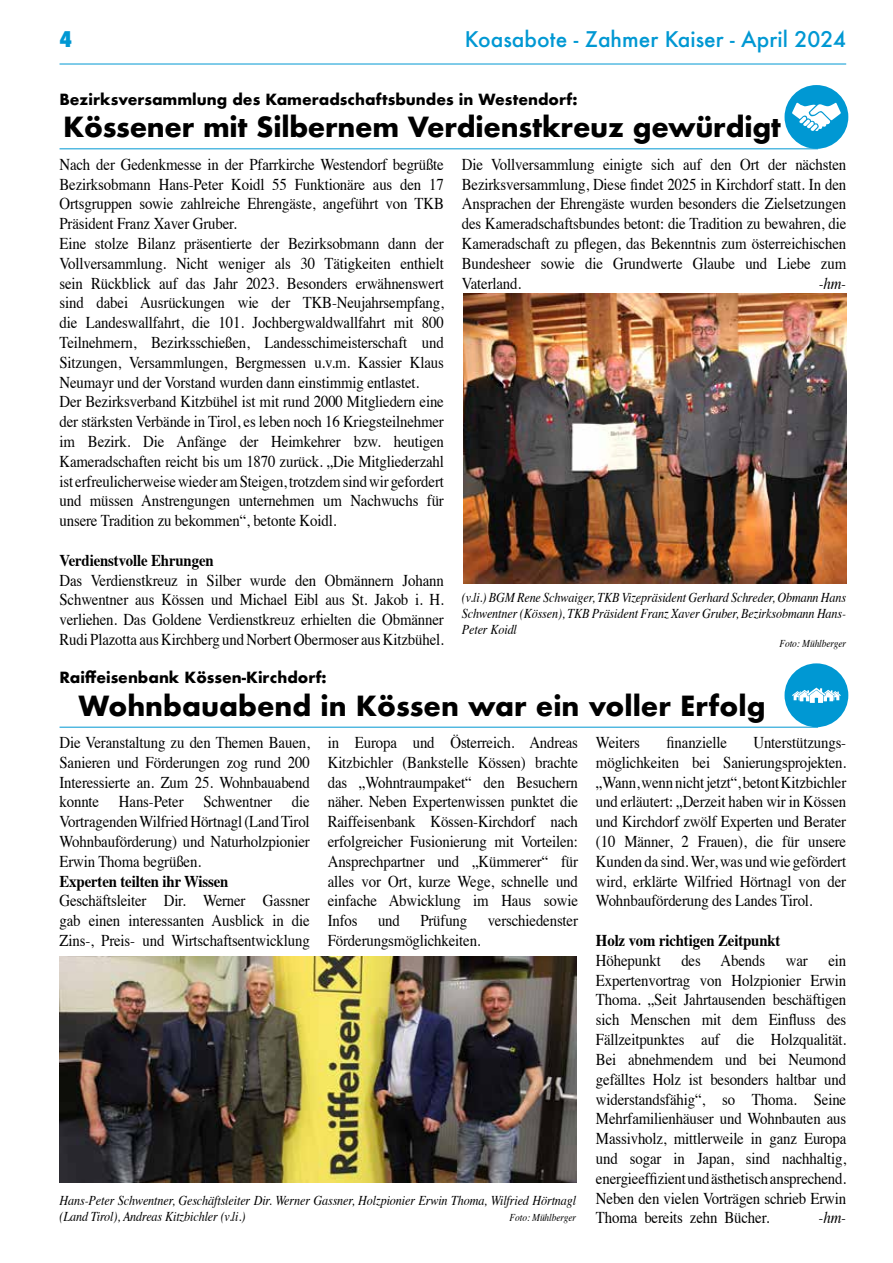
<style>
.page{position:relative;width:893px;height:1263px;background:#fff}
.page>*{position:absolute;margin:0;border:0;box-sizing:border-box;transform-origin:0 0}
.t1{font:700 27px "Futura";letter-spacing:-.01em;color:#000}
.t2{font:500 21px "Futura";color:#0098d3}
.t3{font:800 condensed 21px "Futura";color:#0098d3}
.t4{font:16.5px/19.8px "Times";letter-spacing:-.01em;color:#000;text-align:justify;scale:.9 1}
.t5{font:700 16.5px "Times";letter-spacing:-.01em;color:#000;scale:.9 1}
.t6{font:italic 16.5px "Times";color:#000;scale:.9 1}
.t7{font:700 15px "Futura";color:#000}
.t8{font:italic 13.5px/16.2px "Times";letter-spacing:-.01em;color:#000;scale:.9 1}
.t9{font:italic 10.5px "Times";letter-spacing:-.01em;color:#000;scale:.9 1}
</style>
<div class="page">
<hr style="left:60px;top:64px;width:786px;height:1px;background:#0098d3">
<hr style="left:60px;top:727px;width:758px;height:1px;background:#0098d3">
<div style="left:784px;top:663px;width:64px;height:64px;background:#0098d3;border-radius:50%"></div>
<svg style="left:792px;top:688px;width:49px;height:15px"></svg>
<img style="left:60px;top:957px;width:516px;height:225px">
<hr style="left:60px;top:148px;width:758px;height:1px;background:#0098d3">
<div style="left:784px;top:85px;width:64px;height:64px;background:#0098d3;border-radius:50%"></div>
<svg style="left:792px;top:103px;width:49px;height:28px"></svg>
<img style="left:463px;top:293px;width:383px;height:290px">
<p class="t3" style="left:60px;top:25px;width:14px">4</p>
<p class="t2" style="left:465px;top:25px;width:383px">Koasabote - Zahmer Kaiser - April 2024</p>
<p class="t7" style="left:60px;top:88px;width:519px">Bezirksversammlung des Kameradschaftsbundes in Westendorf:</p>
<h1 class="t1" style="left:63px;top:108px;width:719px">Kössener mit Silbernem Verdienstkreuz gewürdigt</h1>
<p class="t4" style="left:60px;top:153px;width:429px;text-align:left">Nach der Gedenkmesse in der Pfarrkirche Westendorf begrüßte Bezirksobmann Hans-Peter Koidl 55 Funktionäre aus den 17<br>Ortsgruppen sowie zahlreiche Ehrengäste, angeführt von TKB Präsident Franz Xaver Gruber.<br>Eine stolze Bilanz präsentierte der Bezirksobmann dann der Vollversammlung. Nicht weniger als 30 Tätigkeiten enthielt sein Rückblick auf das Jahr 2023. Besonders erwähnenswert sind dabei Ausrückungen wie der TKB-Neujahrsempfang, die Landeswallfahrt, die 101. Jochbergwaldwallfahrt mit 800<br>Teilnehmern, Bezirksschießen, Landesschimeisterschaft und Sitzungen, Versammlungen, Bergmessen u.v.m. Kassier Klaus Neumayr und der Vorstand wurden dann einstimmig entlastet.<br>Der Bezirksverband Kitzbühel ist mit rund 2000 Mitgliedern eine der stärksten Verbände in Tirol, es leben noch 16 Kriegsteilnehmer im Bezirk. Die Anfänge der Heimkehrer bzw. heutigen Kameradschaften reicht bis um 1870 zurück. „Die Mitgliederzahl ist erfreulicherweise wieder am Steigen, trotzdem sind wir gefordert und müssen Anstrengungen unternehmen um Nachwuchs für unsere Tradition zu bekommen“, betonte Koidl.</p>
<p class="t5" style="left:60px;top:544px;width:173px">Verdienstvolle Ehrungen</p>
<p class="t4" style="left:60px;top:569px;width:429px">Das Verdienstkreuz in Silber wurde den Obmännern Johann Schwentner aus Kössen und Michael Eibl aus St. Jakob i. H. verliehen. Das Goldene Verdienstkreuz erhielten die Obmänner Rudi Plazotta aus Kirchberg und Norbert Obermoser aus Kitzbühel.</p>
<p class="t4" style="left:462px;top:153px;width:429px">Die Vollversammlung einigte sich auf den Ort der nächsten Bezirksversammlung, Diese findet 2025 in Kirchdorf statt. In den Ansprachen der Ehrengäste wurden besonders die Zielsetzungen des Kameradschaftsbundes betont: die Tradition zu bewahren, die Kameradschaft zu pflegen, das Bekenntnis zum österreichischen Bundesheer sowie die Grundwerte Glaube und Liebe zum Vaterland.</p>
<p class="t6" style="left:819px;top:269px;width:32px">-hm-</p>
<p class="t8" style="left:462px;top:588px;width:429px;text-align:justify">(v.li.) BGM Rene Schwaiger, TKB Vizepräsident Gerhard Schreder, Obmann Hans Schwentner (Kössen), TKB Präsident Franz Xaver Gruber, Bezirksobmann Hans-Peter Koidl</p>
<p class="t9" style="left:779px;top:634px;width:76px">Foto: Mühlberger</p>
<p class="t7" style="left:60px;top:667px;width:269px">Raiffeisenbank Kössen-Kirchdorf:</p>
<h1 class="t1" style="left:78px;top:686px;width:689px">Wohnbauabend in Kössen war ein voller Erfolg</h1>
<p class="t4" style="left:328px;top:731px;width:280px">in Europa und Österreich. Andreas Kitzbichler (Bankstelle Kössen) brachte das „Wohntraumpaket“ den Besuchern näher. Neben Expertenwissen punktet die Raiffeisenbank Kössen-Kirchdorf nach erfolgreicher Fusionierung mit Vorteilen:<br>Ansprechpartner und „Kümmerer“ für alles vor Ort, kurze Wege, schnelle und einfache Abwicklung im Haus sowie Infos und Prüfung verschiedenster Förderungsmöglichkeiten.</p>
<p class="t4" style="left:596px;top:731px;width:51px">Weiters</p>
<p class="t4" style="left:666px;top:731px;width:69px">finanzielle</p>
<p class="t4" style="left:60px;top:731px;width:280px">Die Veranstaltung zu den Themen Bauen, Sanieren und Förderungen zog rund 200<br>Interessierte an. Zum 25. Wohnbauabend konnte Hans-Peter Schwentner die Vortragenden Wilfried Hörtnagl (Land Tirol Wohnbauförderung) und Naturholzpionier Erwin Thoma begrüßen.</p>
<p class="t5" style="left:60px;top:865px;width:189px">Experten teilten ihr Wissen</p>
<p class="t4" style="left:60px;top:890px;width:280px">Geschäftsleiter Dir. Werner Gassner gab einen interessanten Ausblick in die Zins-, Preis- und Wirtschaftsentwicklung</p>
<p class="t4" style="left:596px;top:731px;width:280px;text-indent:157px">Unterstützungs&shy;möglichkeiten bei Sanierungsprojekten. „Wann, wenn nicht jetzt“, betont Kitzbichler und erläutert: „Derzeit haben wir in Kössen und Kirchdorf zwölf Experten und Berater (10 Männer, 2 Frauen), die für unsere Kunden da sind. Wer, was und wie gefördert wird, erklärte Wilfried Hörtnagl von der Wohnbauförderung des Landes Tirol.</p>
<p class="t5" style="left:596px;top:925px;width:207px">Holz vom richtigen Zeitpunkt</p>
<p class="t4" style="left:596px;top:949px;width:280px">Höhepunkt des Abends war ein Expertenvortrag von Holzpionier Erwin Thoma. „Seit Jahrtausenden beschäftigen sich Menschen mit dem Einfluss des Fällzeitpunktes auf die Holzqualität.<br>Bei abnehmendem und bei Neumond gefälltes Holz ist besonders haltbar und widerstandsfähig“, so Thoma. Seine Mehrfamilienhäuser und Wohnbauten aus Massivholz, mittlerweile in ganz Europa und sogar in Japan, sind nachhaltig, energieeffizient und ästhetisch ansprechend.<br>Neben den vielen Vorträgen schrieb Erwin Thoma bereits zehn Bücher.</p>
<p class="t8" style="left:60px;top:1191px;width:576px">Hans-Peter Schwentner, Geschäftsleiter Dir. Werner Gassner, Holzpionier Erwin Thoma, Wilfried Hörtnagl (Land Tirol), Andreas Kitzbichler (v.li.)</p>
<p class="t6" style="left:819px;top:1203px;width:32px">-hm-</p>
<p class="t9" style="left:510px;top:1208px;width:75px">Foto: Mühlberger</p>
</div>
